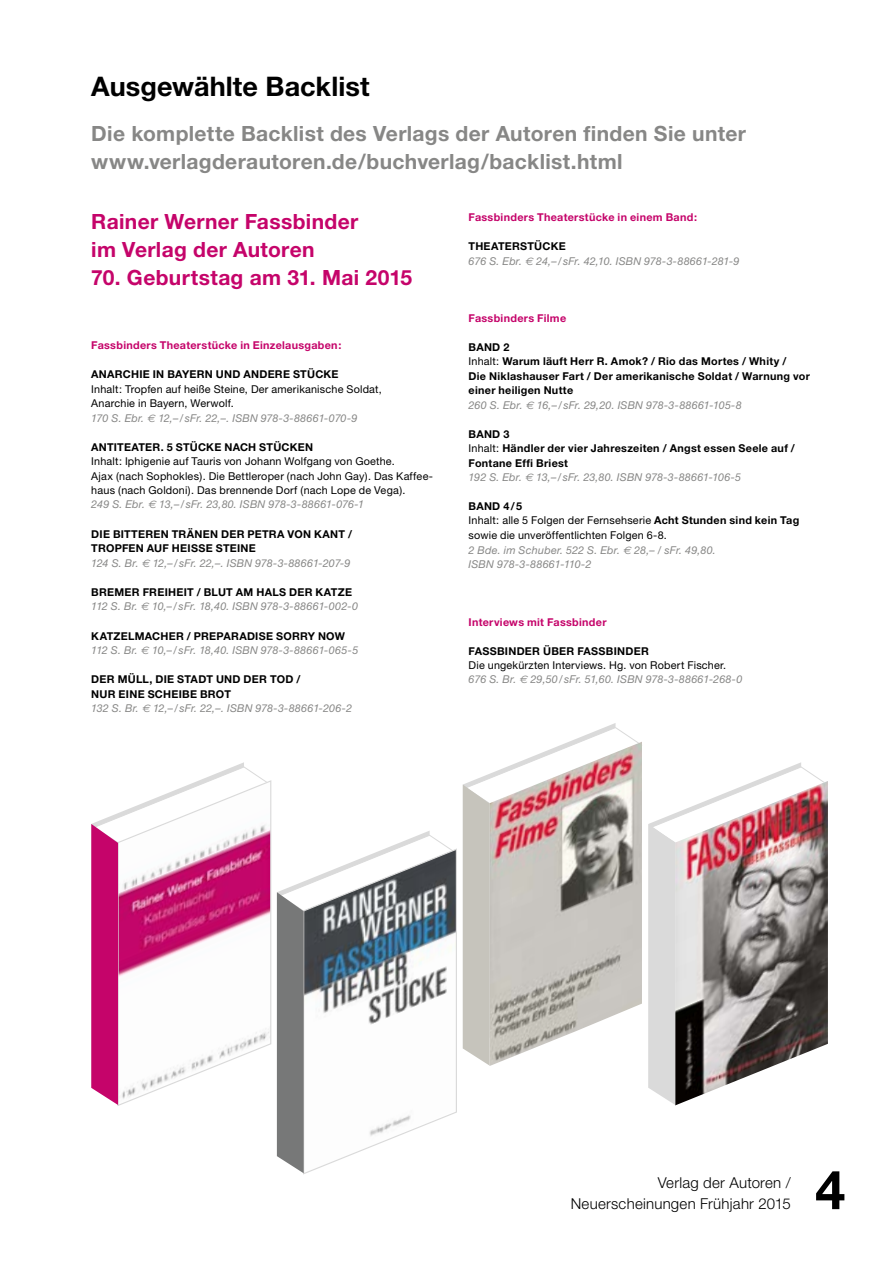
<style>
.page{position:relative;width:881px;height:1263px;background:#fff}
.page>*{position:absolute;margin:0;border:0;box-sizing:border-box;transform-origin:0 0}
.t1{font:700 54px "Helvetica Neue";color:#000}
.t2{font:700 27px "Helvetica Neue";letter-spacing:.005em;color:#000}
.t3{font:700 21px/28px "Helvetica Neue";letter-spacing:.015em;color:#878786}
.t4{font:700 21px/28px "Helvetica Neue";letter-spacing:.015em;color:#c5046a}
.t5{font:300 15px/21px "Helvetica Neue";letter-spacing:.015em;color:#000;text-align:right}
.t6{font:10.8px/14.4px "Helvetica Neue";letter-spacing:.015em;color:#000}
.t7{font:700 10.8px/14.5px "Helvetica Neue";letter-spacing:.025em;color:#000}
.t8{font:italic 10.8px/14.4px "Helvetica Neue";letter-spacing:.01em;color:#878786}
.t9{font:700 10.8px "Helvetica Neue";letter-spacing:.025em;color:#c5046a}
.s1{font-style:italic;color:#878786}
.s2{font-family:"Euro Sans";font-style:italic;color:#878786}
.s3{font-weight:400;font-style:italic;color:#878786}
.s4{font-family:"Euro Sans";font-weight:400;font-style:italic;color:#878786}
.s5{font-weight:700;font-style:normal;color:#000}
.s6{font-family:"Euro Sans"}
.s7{font-weight:400}
.s8{font-weight:700}
</style>
<div class="page">
<svg style="left:91px;top:766px;width:180px;height:339px"></svg>
<svg style="left:648px;top:766px;width:180px;height:339px"></svg>
<svg style="left:277px;top:727px;width:365px;height:446px"></svg>
<h2 class="t2" style="left:91px;top:70px;width:280px">Ausgewählte Backlist</h2>
<h3 class="t3" style="left:91px;top:119px;width:656px">Die komplette Backlist des Verlags der Autoren finden Sie unter www.verlagderautoren.de/buchverlag/backlist.html</h3>
<h3 class="t4" style="left:91px;top:207px;width:268px">Rainer Werner Fassbinder im Verlag der Autoren</h3>
<h3 class="t4" style="left:91px;top:263px;width:322px">70. Geburtstag am 31. Mai 2015</h3>
<p class="t9" style="left:91px;top:339px;width:251px">Fassbinders Theaterstücke in Einzelausgaben:</p>
<p class="t7" style="left:91px;top:367px;width:249px">ANARCHIE IN BAYERN UND ANDERE STÜCKE</p>
<p class="t6" style="left:91px;top:381px;width:292px">Inhalt: Tropfen auf heiße Steine, Der amerikanische Soldat,<br>Anarchie in Bayern, Werwolf.<br><span class="s1">170 S. Ebr.</span> <span class="s2">€</span> <span class="s1">12,– / sFr. 22,–. ISBN 978-3-88661-070-9</span></p>
<p class="t7" style="left:91px;top:439px;width:223px">ANTITEATER. 5 STÜCKE NACH STÜCKEN</p>
<p class="t6" style="left:91px;top:454px;width:343px">Inhalt: Iphigenie auf Tauris von Johann Wolfgang von Goethe.<br>Ajax (nach Sophokles). Die Bettleroper (nach John Gay). Das Kaffee&shy;haus (nach Goldoni). Das brennende Dorf (nach Lope de Vega).<br><span class="s1">249 S. Ebr.</span> <span class="s2">€</span> <span class="s1">13,–/ sFr. 23,80. ISBN 978-3-88661-076-1</span></p>
<p class="t7" style="left:91px;top:526px;width:262px">DIE BITTEREN TRÄNEN DER PETRA VON KANT /<br>TROPFEN AUF HEISSE STEINE<br><span class="s3">124 S. Br.</span> <span class="s4">€</span> <span class="s3">12,–/ sFr. 22,–. ISBN 978-3-88661-207-9</span></p>
<p class="t8" style="left:91px;top:585px;width:268px"><span class="s5">BREMER FREIHEIT / BLUT AM HALS DER KATZE<br></span>112 S. Br. <span class="s6">€</span> 10,–/ sFr. 18,40. ISBN 978-3-88661-002-0</p>
<p class="t8" style="left:91px;top:629px;width:268px"><span class="s5">KATZELMACHER / PREPARADISE SORRY NOW<br></span>112 S. Br. <span class="s6">€</span> 10,–/ sFr. 18,40. ISBN 978-3-88661-065-5</p>
<p class="t7" style="left:91px;top:672px;width:262px">DER MÜLL, DIE STADT UND DER TOD /<br>NUR EINE SCHEIBE BROT<br><span class="s3">132 S. Br.</span> <span class="s4">€</span> <span class="s3">12,– / sFr. 22,–. ISBN 978-3-88661-206-2</span></p>
<p class="t9" style="left:468px;top:211px;width:230px">Fassbinders Theaterstücke in einem Band:</p>
<p class="t8" style="left:468px;top:239px;width:272px"><span class="s5">THEATERSTÜCKE<br></span>676 S. Ebr. <span class="s6">€</span> 24,–/ sFr. 42,10. ISBN 978-3-88661-281-9</p>
<p class="t9" style="left:468px;top:312px;width:99px">Fassbinders Filme</p>
<p class="t7" style="left:468px;top:340px;width:342px">BAND 2<br><span class="s7">Inhalt:</span> Warum läuft Herr R. Amok? / Rio das Mortes / Whity /<br>Die Niklashauser Fart / Der amerikanische Soldat / Warnung vor einer heiligen Nutte<br><span class="s3">260 S. Ebr.</span> <span class="s4">€</span> <span class="s3">16,–/ sFr. 29,20. ISBN 978-3-88661-105-8</span></p>
<p class="t7" style="left:468px;top:426px;width:328px">BAND 3<br><span class="s7">Inhalt:</span> Händler der vier Jahreszeiten / Angst essen Seele auf / Fontane Effi Briest<br><span class="s3">192 S. Ebr.</span> <span class="s4">€</span> <span class="s3">13,– / sFr. 23,80. ISBN 978-3-88661-106-5</span></p>
<p class="t6" style="left:468px;top:499px;width:332px"><span class="s8">BAND 4/5<br></span>Inhalt: alle 5 Folgen der Fernsehserie <span class="s8">Acht Stunden sind kein Tag </span>sowie die unveröffentlichten Folgen 6-8.<br><span class="s1">2 Bde. im Schuber. 522 S. Ebr.</span> <span class="s2">€</span> <span class="s1">28,– / sFr. 49,80.<br>ISBN 978-3-88661-110-2</span></p>
<p class="t9" style="left:468px;top:615px;width:139px">Interviews mit Fassbinder</p>
<p class="t7" style="left:468px;top:643px;width:182px">FASSBINDER ÜBER FASSBINDER</p>
<p class="t6" style="left:468px;top:658px;width:275px">Die ungekürzten Interviews. Hg. von Robert Fischer.<br><span class="s1">676 S. Br.</span> <span class="s2">€</span> <span class="s1">29,50/ sFr. 51,60. ISBN 978-3-88661-268-0</span></p>
<h3 class="t5" style="left:570px;top:1172px;width:221px">Verlag der Autoren /<br>Neuerscheinungen Frühjahr 2015</h3>
<h1 class="t1" style="left:814px;top:1156px;width:32px">4</h1>
</div>
